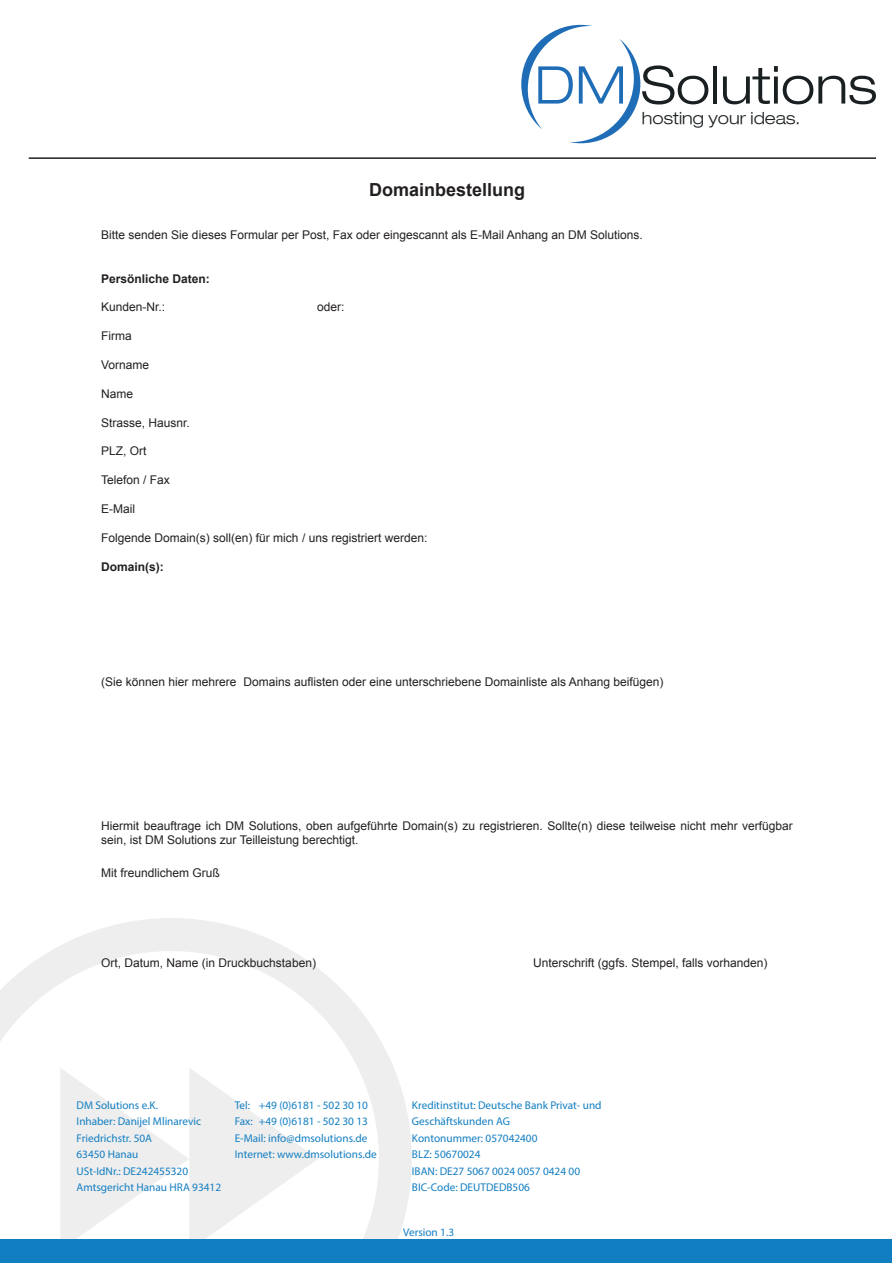
<style>
.page{position:relative;width:893px;height:1263px;background:#fff}
.page>*{position:absolute;margin:0;border:0;box-sizing:border-box;transform-origin:0 0}
.t1{font:300 expanded 52.05px "Helvetica Neue LT";color:#1a1f21}
.t2{font:700 18px "Arial";color:#231f20}
.t3{font:300 expanded 16.8px "Helvetica Neue LT";color:#1a1f21}
.t4{font:12px/14.4px "Arial";color:#231f20}
.t5{font:700 12px "Arial";color:#231f20}
.t6{font:11.25px/16.5px "Myriad Pro";color:#127ec2}
.s1{color:#1e6db6}
</style>
<div class="page">
<div style="left:0;top:1239px;width:892px;height:24px;background:#127ec2"></div>
<svg style="left:521px;top:25px;width:119px;height:118px"></svg>
<hr style="left:29px;top:157px;width:847px;height:2px;background:#231f20">
<h1 class="t1" style="left:535px;top:54px;width:344px"><span class="s1">DM</span> Solutions</h1>
<h3 class="t3" style="left:642px;top:108px;width:160px">hosting your ideas.</h3>
<h2 class="t2" style="left:369px;top:178px;width:158px">Domainbestellung</h2>
<p class="t4" style="left:101px;top:228px;width:543px">Bitte senden Sie dieses Formular per Post, Fax oder eingescannt als E-Mail Anhang an DM Solutions.</p>
<p class="t5" style="left:101px;top:270px;width:110px">Persönliche Daten:</p>
<p class="t4" style="left:101px;top:300px;width:66px">Kunden-Nr.:</p>
<p class="t4" style="left:317px;top:300px;width:29px">oder:</p>
<p class="t4" style="left:101px;top:329px;width:32px">Firma</p>
<p class="t4" style="left:101px;top:358px;width:50px">Vorname</p>
<p class="t4" style="left:101px;top:386px;width:34px">Name</p>
<p class="t4" style="left:101px;top:415px;width:90px">Strasse, Hausnr.</p>
<p class="t4" style="left:101px;top:444px;width:47px">PLZ, Ort</p>
<p class="t4" style="left:101px;top:473px;width:70px">Telefon / Fax</p>
<p class="t4" style="left:101px;top:502px;width:35px">E-Mail</p>
<p class="t4" style="left:101px;top:530px;width:328px">Folgende Domain(s) soll(en) für mich / uns registriert werden:</p>
<p class="t5" style="left:101px;top:558px;width:64px">Domain(s):</p>
<p class="t4" style="left:101px;top:674px;width:564px">(Sie können hier mehrere Domains auflisten oder eine unterschriebene Domainliste als Anhang beifügen)</p>
<p class="t4" style="left:101px;top:818px;width:693px">Hiermit beauftrage ich DM Solutions, oben aufgeführte Domain(s) zu registrieren. Sollte(n) diese teilweise nicht mehr verfügbar sein, ist DM Solutions zur Teilleistung berechtigt.</p>
<p class="t4" style="left:101px;top:865px;width:120px">Mit freundlichem Gruß</p>
<p class="t4" style="left:101px;top:955px;width:216px">Ort, Datum, Name (in Druckbuchstaben)</p>
<p class="t4" style="left:533px;top:955px;width:236px">Unterschrift (ggfs. Stempel, falls vorhanden)</p>
<p class="t6" style="left:77px;top:1096px;width:146px">DM Solutions e.K.<br>Inhaber: Danijel Mlinarevic<br>Friedrichstr. 50A<br>63450 Hanau<br>USt-IdNr.: DE242455320<br>Amtsgericht Hanau HRA 93412</p>
<p class="t6" style="left:235px;top:1096px;width:143px">Tel: +49 (0)6181 - 502 30 10<br>Fax: +49 (0)6181 - 502 30 13<br>E-Mail: info@dmsolutions.de<br>Internet: www.dmsolutions.de</p>
<p class="t6" style="left:412px;top:1096px;width:191px">Kreditinstitut: Deutsche Bank Privat- und<br>Geschäftskunden AG<br>Kontonummer: 057042400<br>BLZ: 50670024<br>IBAN: DE27 5067 0024 0057 0424 00<br>BIC-Code: DEUTDEDB506</p>
<p class="t6" style="left:403px;top:1223px;width:52px">Version 1.3</p>
</div>
